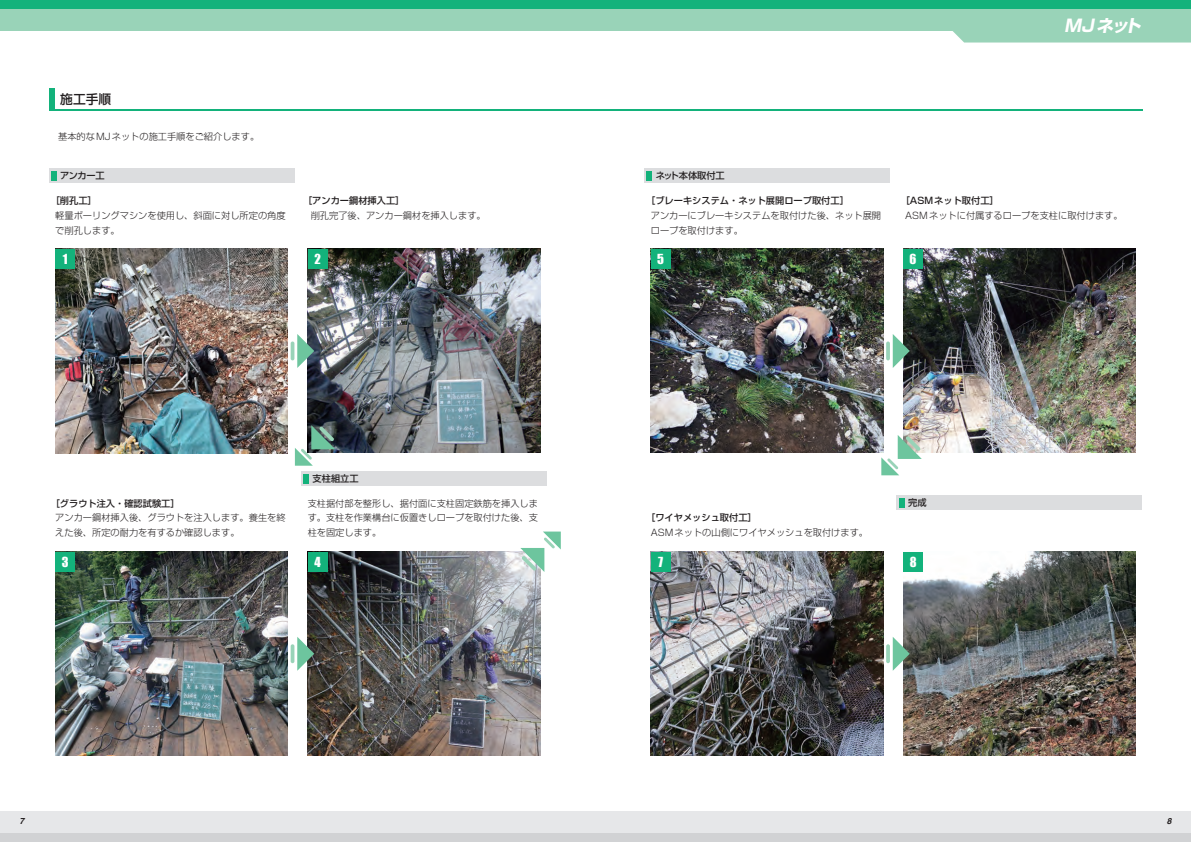
<style>
.page{position:relative;width:1191px;height:842px;background:#fff}
.page>*{position:absolute;margin:0;border:0;box-sizing:border-box;transform-origin:0 0}
.t1{font:italic 700 17px "Shin Go Pro";color:#fff}
.ゼニス_本文{font:12.8px "Impact";color:#fff}
.ゼニス_本文-2{font:500 12.8px "Shin Go Pro";color:#231f20}
.ゼニス_本文-3{font:300 9.2px/15px "Shin Go Pro";color:#231f20}
.ゼニス_見出し_新ゴM{font:500 9.2px "Shin Go Pro";color:#231f20}
.ゼニス_本文-4{font:500 9.2px "Shin Go Pro";color:#231f20}
.t2{font:italic 700 8.5px "Helvetica";color:#231f20}
</style>
<div class="page">
<div style="left:0;top:0;width:595px;height:31px;background:#99d3b8"></div>
<svg style="left:953px;top:31px;width:238px;height:12px;background:#9fd5bc"></svg>
<div style="left:595px;top:0;width:596px;height:31px;background:#99d3b8"></div>
<div style="left:0;top:811px;width:595px;height:31px;background:#e6e7e9"></div>
<div style="left:595px;top:811px;width:596px;height:31px;background:#e6e7e9"></div>
<div style="left:0;top:0;width:595px;height:9px;background:#13b27b"></div>
<div style="left:595px;top:0;width:596px;height:9px;background:#13b27b"></div>
<div style="left:0;top:833px;width:595px;height:9px;background:#d1d2d4"></div>
<div style="left:595px;top:833px;width:596px;height:9px;background:#d1d2d4"></div>
<hr style="left:49px;top:110px;width:1093px;height:1px;background:#13b27b">
<div style="left:49px;top:88px;width:6px;height:23px;background:#13b27b"></div>
<div style="left:49px;top:169px;width:245px;height:14px;background:#dcdddf"></div>
<div style="left:51px;top:171px;width:6px;height:9px;background:#13b27b"></div>
<div style="left:644px;top:169px;width:245px;height:14px;background:#dcdddf"></div>
<div style="left:646px;top:171px;width:6px;height:9px;background:#13b27b"></div>
<div style="left:301px;top:471px;width:245px;height:15px;background:#dcdddf"></div>
<div style="left:303px;top:474px;width:6px;height:9px;background:#13b27b"></div>
<div style="left:896px;top:495px;width:246px;height:15px;background:#dcdddf"></div>
<div style="left:899px;top:498px;width:5px;height:9px;background:#13b27b"></div>
<img style="left:55px;top:249px;width:233px;height:204px">
<div style="left:55px;top:249px;width:20px;height:20px;background:#13b27b"></div>
<img style="left:651px;top:249px;width:232px;height:204px">
<div style="left:651px;top:249px;width:19px;height:20px;background:#13b27b"></div>
<img style="left:55px;top:552px;width:233px;height:204px">
<div style="left:55px;top:552px;width:20px;height:19px;background:#13b27b"></div>
<img style="left:651px;top:552px;width:232px;height:204px">
<div style="left:651px;top:552px;width:19px;height:19px;background:#13b27b"></div>
<img style="left:308px;top:552px;width:232px;height:204px">
<div style="left:308px;top:552px;width:19px;height:19px;background:#13b27b"></div>
<img style="left:903px;top:552px;width:232px;height:204px">
<div style="left:903px;top:552px;width:20px;height:19px;background:#13b27b"></div>
<img style="left:308px;top:249px;width:232px;height:204px">
<div style="left:308px;top:249px;width:19px;height:20px;background:#13b27b"></div>
<img style="left:903px;top:249px;width:232px;height:204px">
<div style="left:903px;top:249px;width:20px;height:20px;background:#13b27b"></div>
<svg style="left:297px;top:334px;width:17px;height:34px"></svg>
<hr style="left:291px;top:341px;width:3px;height:19px;background:#99d3b8;border-radius:2px">
<svg style="left:892px;top:334px;width:17px;height:34px"></svg>
<svg style="left:886px;top:341px;width:4px;height:19px"></svg>
<svg style="left:297px;top:637px;width:17px;height:34px"></svg>
<hr style="left:291px;top:644px;width:3px;height:19px;background:#99d3b8;border-radius:2px">
<svg style="left:892px;top:637px;width:17px;height:34px"></svg>
<svg style="left:886px;top:644px;width:4px;height:19px"></svg>
<svg style="left:520px;top:531px;width:41px;height:41px"></svg>
<svg style="left:295px;top:425px;width:40px;height:41px"></svg>
<svg style="left:881px;top:435px;width:40px;height:40px"></svg>
<p class="ゼニス_本文-2" style="left:60px;top:89px;width:53px">施工手順</p>
<p class="ゼニス_本文-3" style="left:49px;top:128px;width:212px">　基本的なMJネットの施工手順をご紹介します。</p>
<p class="ゼニス_本文-4" style="left:60px;top:168px;width:46px">アンカー工</p>
<p class="ゼニス_本文-4" style="left:655px;top:168px;width:71px">ネット本体取付工</p>
<p class="ゼニス_見出し_新ゴM" style="left:51px;top:193px;width:48px">［削孔工］</p>
<p class="ゼニス_本文-3" style="left:55px;top:207px;width:232px">軽量ボーリングマシンを使用し、斜面に対し所定の角度で削孔します。</p>
<p class="ゼニス_本文" style="left:63px;top:249px;width:6px">1</p>
<p class="ゼニス_見出し_新ゴM" style="left:303px;top:193px;width:103px">［アンカー鋼材挿入工］</p>
<p class="ゼニス_本文-3" style="left:311px;top:207px;width:177px">削孔完了後、アンカー鋼材を挿入します。</p>
<p class="ゼニス_本文" style="left:314px;top:249px;width:8px">2</p>
<p class="ゼニス_見出し_新ゴM" style="left:646px;top:193px;width:204px">［ブレーキシステム・ネット展開ロープ取付工］</p>
<p class="ゼニス_本文-3" style="left:651px;top:207px;width:232px">アンカーにブレーキシステムを取付けた後、ネット展開ロープを取付けます。</p>
<p class="ゼニス_本文" style="left:657px;top:249px;width:8px">5</p>
<h1 class="t1" style="left:1064px;top:12px;width:82px">MJ ネット</h1>
<p class="ゼニス_見出し_新ゴM" style="left:900px;top:193px;width:100px">［ASMネット取付工］</p>
<p class="ゼニス_本文-3" style="left:905px;top:207px;width:219px">ASMネットに付属するロープを支柱に取付けます。</p>
<p class="ゼニス_本文" style="left:909px;top:249px;width:8px">6</p>
<p class="ゼニス_本文-4" style="left:313px;top:471px;width:48px">支柱組立工</p>
<p class="ゼニス_本文-4" style="left:908px;top:495px;width:20px">完成</p>
<p class="ゼニス_見出し_新ゴM" style="left:51px;top:495px;width:130px">［グラウト注入・確認試験工］</p>
<p class="ゼニス_本文-3" style="left:55px;top:509px;width:232px">アンカー鋼材挿入後、グラウトを注入します。養生を終えた後、所定の耐力を有するか確認します。</p>
<p class="ゼニス_本文" style="left:62px;top:552px;width:8px">3</p>
<p class="ゼニス_本文" style="left:658px;top:552px;width:7px">7</p>
<p class="ゼニス_本文-3" style="left:308px;top:494px;width:232px;text-align:justify">支柱据付部を整形し、据付面に支柱固定鉄筋を挿入します。支柱を作業構台に仮置きしロープを取付けた後、支柱を固定します。</p>
<p class="ゼニス_本文" style="left:314px;top:552px;width:8px">4</p>
<p class="ゼニス_本文" style="left:909px;top:552px;width:8px">8</p>
<p class="ゼニス_見出し_新ゴM" style="left:646px;top:510px;width:112px">［ワイヤメッシュ取付工］</p>
<p class="ゼニス_本文-3" style="left:651px;top:524px;width:219px">ASMネットの山側にワイヤメッシュを取付けます。</p>
<p class="t2" style="left:19px;top:814px;width:6px">7</p>
<p class="t2" style="left:1166px;top:814px;width:6px">8</p>
</div>
